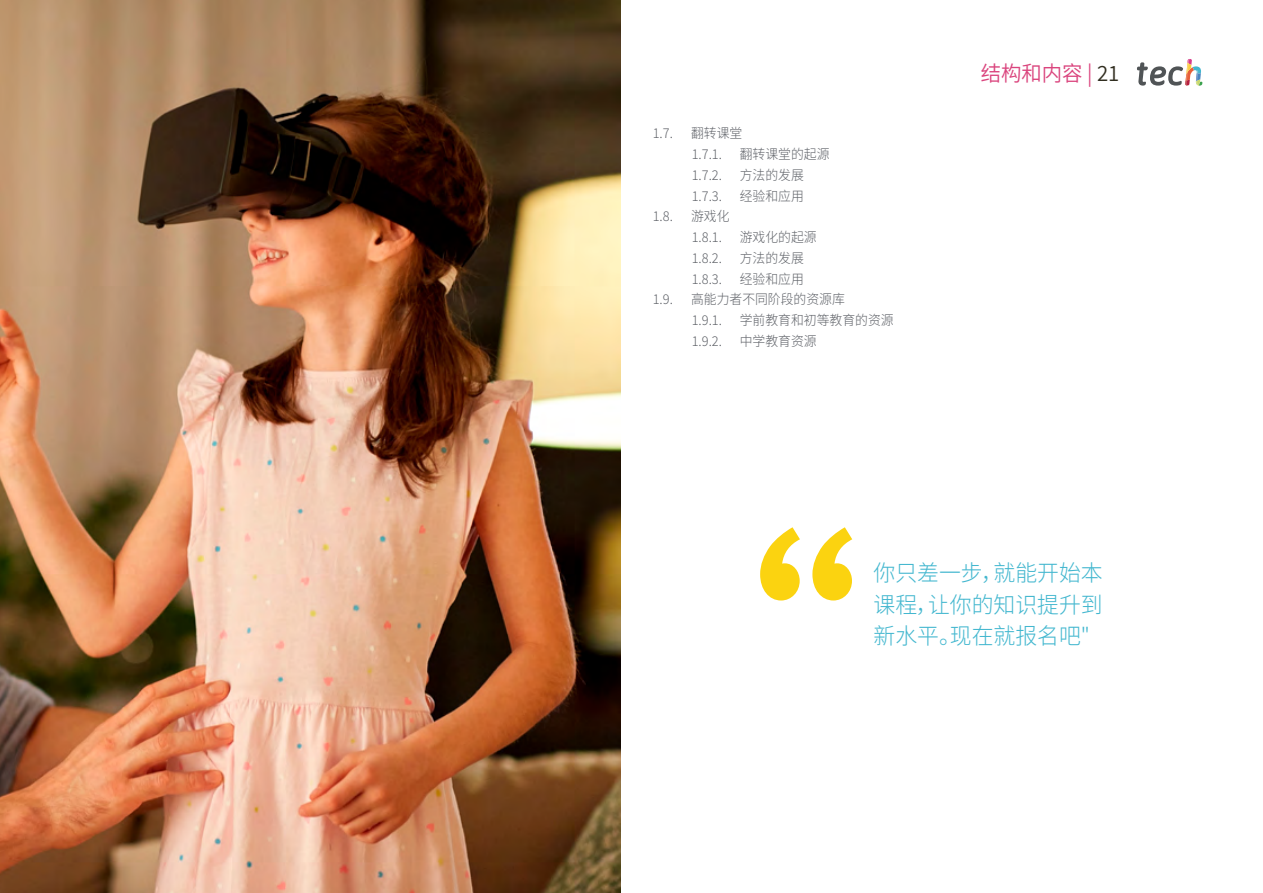
<style>
.page{position:relative;width:1263px;height:893px;background:#fff}
.page>*{position:absolute;margin:0;border:0;box-sizing:border-box;transform-origin:0 0}
.t1{font:300 22.5px/31.5px "Source Han Sans CN";color:#43b7cf;text-align:justify}
.t2{font:21px "Source Han Sans CN";color:#da447d}
.t3{font:300 13.5px/20.7px "Source Han Sans CN";color:#61646a;scale:.95 1}
.s1{color:#312e20}
</style>
<div class="page">
<img style="left:0;top:0;width:621px;height:893px">
<svg style="left:1137px;top:59px;width:65px;height:27px"></svg>
<svg style="left:760px;top:527px;width:92px;height:73px"></svg>
<p class="t3" style="left:653px;top:123px;width:23px">1.7.</p>
<p class="t3" style="left:691px;top:123px;width:56px">翻转课堂<br>1.7.1.</p>
<p class="t3" style="left:740px;top:144px;width:96px">翻转课堂的起源</p>
<p class="t3" style="left:692px;top:165px;width:33px">1.7.2.</p>
<p class="t3" style="left:740px;top:165px;width:69px">方法的发展</p>
<p class="t3" style="left:692px;top:186px;width:33px">1.7.3.</p>
<p class="t3" style="left:740px;top:186px;width:69px">经验和应用</p>
<p class="t3" style="left:653px;top:206px;width:23px">1.8.</p>
<p class="t3" style="left:691px;top:206px;width:42px">游戏化<br>1.8.1.</p>
<p class="t3" style="left:740px;top:227px;width:83px">游戏化的起源</p>
<p class="t3" style="left:692px;top:248px;width:33px">1.8.2.</p>
<p class="t3" style="left:740px;top:248px;width:69px">方法的发展</p>
<p class="t3" style="left:692px;top:269px;width:33px">1.8.3.</p>
<p class="t3" style="left:740px;top:269px;width:69px">经验和应用</p>
<p class="t3" style="left:653px;top:289px;width:23px">1.9.</p>
<p class="t3" style="left:691px;top:289px;width:164px">高能力者不同阶段的资源库<br>1.9.1.</p>
<p class="t3" style="left:740px;top:310px;width:164px">学前教育和初等教育的资源</p>
<p class="t3" style="left:692px;top:331px;width:33px">1.9.2.</p>
<p class="t3" style="left:740px;top:331px;width:83px">中学教育资源</p>
<h2 class="t2" style="left:981px;top:61px;width:140px">结构和内容 | <span class="s1">21</span></h2>
<h1 class="t1" style="left:873px;top:557px;width:231px">你只差一步，就能开始本课程，让你的知识提升到新水平。现在就报名吧"</h1>
</div>
